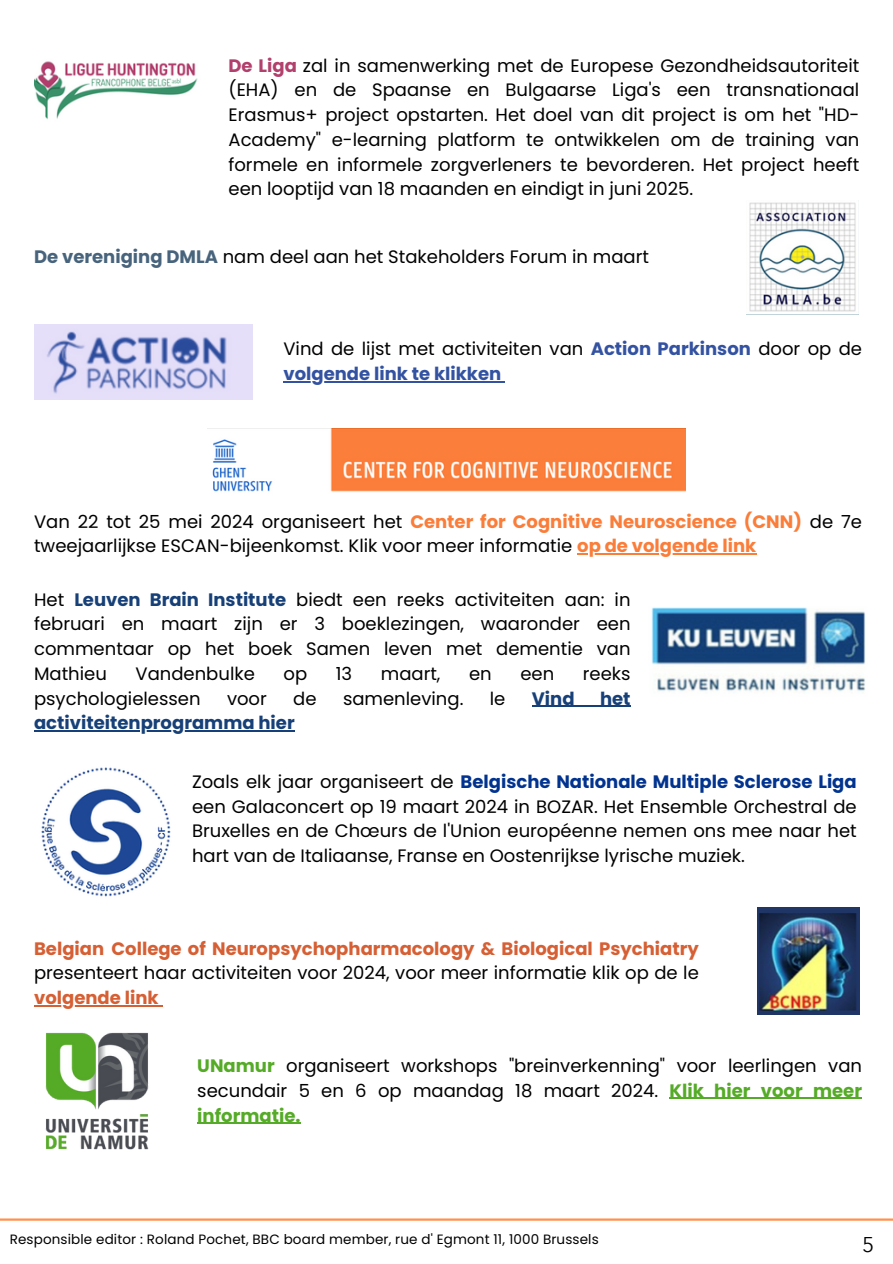
<style>
.page{position:relative;width:893px;height:1264px;background:#fff}
.page>*{position:absolute;margin:0;border:0;box-sizing:border-box;transform-origin:0 0}
.t1{font:21px "Avenir Next Arabic";color:#000}
.t2{font:18px/24.8px "Poppins";color:#000;text-align:justify}
.t3{font:700 18px "Poppins";color:#d65f34}
.t4{font:700 18px "Poppins";color:#164077}
.t5{font:700 18px "Poppins";color:#3352a1}
.t6{font:13.5px "Poppins";letter-spacing:.01em;color:#000}
.s1{font-weight:700;color:#b2406d}
.s2{font-weight:700;color:#48647c}
.s3{font-weight:700;color:#3352a1}
.s4{font-weight:700;color:#fa7d39}
.s5{font-weight:700;color:#164077}
.s6{font-weight:700;color:#01338f}
.s7{font-weight:700;color:#55ab27}
</style>
<div class="page">
<hr style="left:0;top:1218px;width:892px;height:2px;background:#ff914d">
<img style="left:34px;top:61px;width:164px;height:58px">
<img style="left:749px;top:202px;width:107px;height:110px">
<img style="left:34px;top:324px;width:218px;height:75px">
<img style="left:207px;top:428px;width:479px;height:64px">
<img style="left:652px;top:607px;width:213px;height:86px">
<img style="left:41px;top:767px;width:130px;height:130px">
<img style="left:757px;top:907px;width:102px;height:107px">
<img style="left:45px;top:1032px;width:104px;height:118px">
<hr style="left:283px;top:381px;width:218px;height:1px;background:#3352a1">
<hr style="left:577px;top:553px;width:179px;height:1px;background:#fa7d39">
<hr style="left:532px;top:705px;width:98px;height:1px;background:#164077">
<hr style="left:34px;top:730px;width:261px;height:1px;background:#164077">
<hr style="left:34px;top:1005px;width:125px;height:1px;background:#d65f34">
<hr style="left:669px;top:1097px;width:193px;height:1px;background:#55ab27">
<hr style="left:197px;top:1122px;width:103px;height:1px;background:#55ab27">
<h1 class="t2" style="left:228px;top:53px;width:632px"><span class="s1">De Liga</span> zal in samenwerking met de Europese Gezondheidsautoriteit (EHA) en de Spaanse en Bulgaarse Liga's een transnationaal Erasmus+ project opstarten. Het doel van dit project is om het "HD-Academy" e-learning platform te ontwikkelen om de training van formele en informele zorgverleners te bevorderen. Het project heeft een looptijd van 18 maanden en eindigt in juni 2025.</h1>
<h1 class="t2" style="left:34px;top:244px;width:616px"><span class="s2">De vereniging DMLA</span> nam deel aan het Stakeholders Forum in maart</h1>
<p class="t2" style="left:283px;top:336px;width:580px">Vind de lijst met activiteiten van <span class="s3">Action Parkinson</span> door op de</p>
<h1 class="t5" style="left:283px;top:361px;width:219px">volgende link te klikken</h1>
<p class="t2" style="left:34px;top:509px;width:829px">Van 22 tot 25 mei 2024 organiseert het <span class="s4">Center for Cognitive Neuroscience (CNN)</span> de 7e tweejaarlijkse ESCAN-bijeenkomst. Klik voor meer informatie <span class="s4">op de volgende link</span></p>
<p class="t2" style="left:34px;top:587px;width:598px">Het <span class="s5">Leuven Brain Institute</span> biedt een reeks activiteiten aan: in februari en maart zijn er 3 boeklezingen, waaronder een commentaar op het boek Samen leven met dementie van Mathieu</p>
<p class="t2" style="left:135px;top:661px;width:121px">Vandenbulke</p>
<p class="t2" style="left:283px;top:661px;width:25px">op</p>
<p class="t2" style="left:336px;top:661px;width:18px">13</p>
<p class="t2" style="left:381px;top:661px;width:61px">maart,</p>
<p class="t2" style="left:469px;top:661px;width:24px">en</p>
<p class="t2" style="left:520px;top:661px;width:35px">een</p>
<p class="t2" style="left:583px;top:661px;width:49px">reeks</p>
<p class="t2" style="left:34px;top:686px;width:168px">psychologielessen</p>
<p class="t2" style="left:227px;top:686px;width:41px">voor</p>
<p class="t2" style="left:293px;top:686px;width:25px">de</p>
<p class="t2" style="left:343px;top:686px;width:122px">samenleving.</p>
<p class="t2" style="left:490px;top:686px;width:17px">le</p>
<p class="t4" style="left:532px;top:685px;width:44px">Vind</p>
<p class="t4" style="left:600px;top:685px;width:32px">het</p>
<p class="t4" style="left:34px;top:710px;width:262px">activiteitenprogramma hier</p>
<p class="t2" style="left:192px;top:769px;width:666px">Zoals elk jaar organiseert de <span class="s6">Belgische Nationale Multiple Sclerose Liga </span>een Galaconcert op 19 maart 2024 in BOZAR. Het Ensemble Orchestral de Bruxelles en de Chœurs de l'Union européenne nemen ons mee naar het hart van de Italiaanse, Franse en Oostenrijkse lyrische muziek.</p>
<p class="t3" style="left:34px;top:935px;width:666px">Belgian College of Neuropsychopharmacology &amp; Biological Psychiatry</p>
<p class="t2" style="left:34px;top:960px;width:666px">presenteert haar activiteiten voor 2024, voor meer informatie klik op de le</p>
<p class="t3" style="left:34px;top:985px;width:126px">volgende link</p>
<p class="t2" style="left:197px;top:1053px;width:666px"><span class="s7">UNamur</span> organiseert workshops "breinverkenning" voor leerlingen van secundair 5 en 6 op maandag 18 maart 2024. <span class="s7">Klik hier voor meer informatie.</span></p>
<p class="t6" style="left:10px;top:1229px;width:590px">Responsible editor : Roland Pochet, BBC board member, rue d' Egmont 11, 1000 Brussels</p>
<p class="t1" style="left:862px;top:1232px;width:14px">5</p>
</div>
